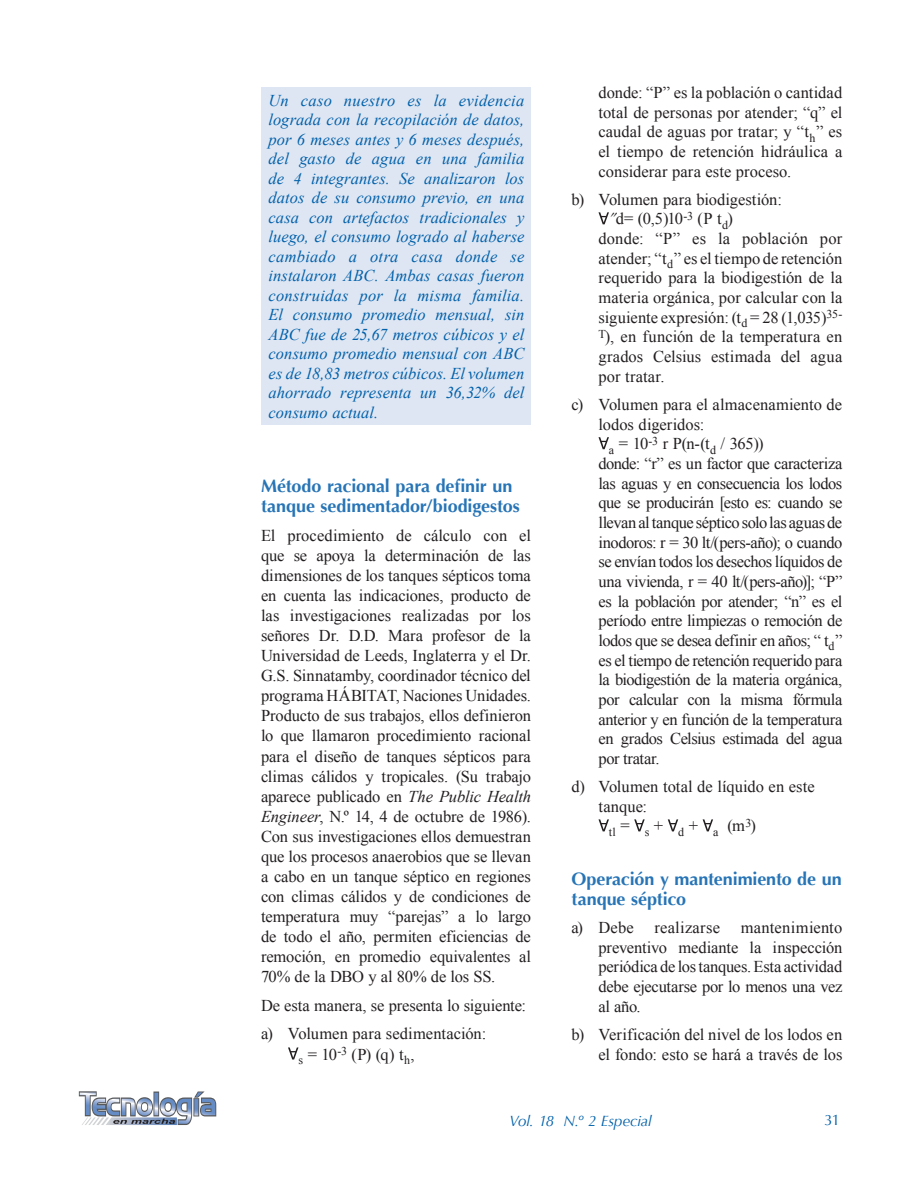
<style>
.page{position:relative;width:918px;height:1188px;background:#fff}
.page>*{position:absolute;margin:0;border:0;box-sizing:border-box;transform-origin:0 0}
.titulo_1{font:700 18px/20.1px "Optima";letter-spacing:-.005em;color:#2774b6}
.texto_sangrado{font:16.5px/19.6px "Times New Roman";color:#231f20;text-align:justify}
.texto{font:16.5px/20.1px "Times New Roman";letter-spacing:-.01em;color:#231f20;text-align:justify}
.texto-2{font:italic 16.5px/19.5px "Times New Roman";color:#0161aa;text-align:justify}
.t1{font:italic 15px "Optima";letter-spacing:-.01em;color:#0161aa}
.t2{font:15px "Optima";color:#0161aa}
.texto_sangrado-2{font:12px "Times New Roman";color:#231f20}
.s1{font-style:italic}
.s2{font-family:"Optima";font-style:italic}
</style>
<div class="page">
<svg style="left:79px;top:1091px;width:137px;height:34px"></svg>
<svg style="left:288px;top:1047px;width:10px;height:13px"></svg>
<svg style="left:598px;top:212px;width:11px;height:12px"></svg>
<svg style="left:598px;top:437px;width:11px;height:12px"></svg>
<svg style="left:598px;top:819px;width:11px;height:12px"></svg>
<svg style="left:634px;top:819px;width:11px;height:12px"></svg>
<svg style="left:668px;top:819px;width:10px;height:12px"></svg>
<svg style="left:703px;top:819px;width:10px;height:12px"></svg>
<div style="left:262px;top:88px;width:269px;height:337px;background:#dfe6f3"></div>
<p class="texto-2" style="left:269px;top:90px;width:257px">Un caso nuestro es la evidencia lograda con la recopilación de datos, por 6 meses antes y 6 meses después, del gasto de agua en una familia de 4 integrantes. Se analizaron los datos de su consumo previo, en una casa con artefactos tradicionales y luego, el consumo logrado al haberse cambiado a otra casa donde se instalaron ABC. Ambas casas fueron construidas por la misma familia.<br>El consumo promedio mensual, sin ABC fue de 25,67 metros cúbicos y el consumo promedio mensual con ABC es de 18,83 metros cúbicos. El volumen ahorrado representa un 36,32% del consumo actual.</p>
<p class="titulo_1" style="left:261px;top:476px;width:260px">Método racional para definir un tanque sedimentador/biodigestos</p>
<p class="texto" style="left:261px;top:525px;width:272px">El procedimiento de cálculo con el que se apoya la determinación de las dimensiones de los tanques sépticos toma en cuenta las indicaciones, producto de las investigaciones realizadas por los señores Dr. D.D. Mara profesor de la Universidad de Leeds, Inglaterra y el Dr.<br>G.S. Sinnatamby, coordinador técnico del programa HÁBITAT, Naciones Unidades.<br>Producto de sus trabajos, ellos definieron lo que llamaron procedimiento racional para el diseño de tanques sépticos para climas cálidos y tropicales. (Su trabajo aparece publicado en <span class="s1">The Public Health Engineer</span>, N.º 14, 4 de octubre de 1986).<br>Con sus investigaciones ellos demuestran que los procesos anaerobios que se llevan a cabo en un tanque séptico en regiones con climas cálidos y de condiciones de temperatura muy “parejas” a lo largo de todo el año, permiten eficiencias de remoción, en promedio equivalentes al 70% de la DBO y al 80% de los SS.</p>
<p class="texto" style="left:261px;top:995px;width:267px">De esta manera, se presenta lo siguiente:</p>
<p class="texto_sangrado" style="left:298px;top:1024px;width:189px;line-height:20.1px;text-indent:-37px">a) Volumen para sedimentación: <sub>s</sub> = 10<sup>-3</sup> (P) (q) t<sub>h</sub>,</p>
<p class="texto_sangrado" style="left:598px;top:82px;width:245px">donde: “P” es la población o cantidad total de personas por atender; “q” el caudal de aguas por tratar; y “t<sub>h</sub>” es el tiempo de retención hidráulica a considerar para este proceso.</p>
<p class="texto_sangrado" style="left:609px;top:189px;width:174px;text-indent:-37px">b) Volumen para biodigestión: <span class="s2">”</span>d= (0,5)10<sup>-3</sup> (P t<sub>d</sub>)</p>
<p class="texto_sangrado" style="left:598px;top:228px;width:245px">donde: “P” es la población por atender; “t<sub>d</sub>” es el tiempo de retención requerido para la biodigestión de la materia orgánica, por calcular con la siguiente expresión: (t<sub>d</sub> = 28 (1,035)<sup>35- T</sup>), en función de la temperatura en grados Celsius estimada del agua por tratar.</p>
<p class="texto_sangrado" style="left:572px;top:394px;width:272px">c) Volumen para el almacenamiento de</p>
<p class="texto_sangrado" style="left:598px;top:414px;width:107px">lodos digeridos:</p>
<p class="texto_sangrado" style="left:609px;top:434px;width:156px"><sub>a</sub> = 10<sup>-3</sup> r P(n-(t<sub>d</sub> / 365))</p>
<p class="texto_sangrado" style="left:598px;top:453px;width:245px">donde: “r” es un factor que caracteriza las aguas y en consecuencia los lodos que se producirán [esto es: cuando se llevan al tanque séptico solo las aguas de inodoros: r = 30 lt/(pers-año); o cuando se envían todos los desechos líquidos de una vivienda, r = 40 lt/(pers-año)]; “P” es la población por atender; “n” es el período entre limpiezas o remoción de lodos que se desea definir en años; “ t<sub>d</sub>” es el tiempo de retención requerido para la biodigestión de la materia orgánica, por calcular con la misma fórmula anterior y en función de la temperatura en grados Celsius estimada del agua por tratar.</p>
<p class="texto_sangrado" style="left:598px;top:777px;width:218px;text-indent:-27px">d) Volumen total de líquido en este tanque:</p>
<p class="texto_sangrado-2" style="left:609px;top:824px;width:148px">tl <sup>=</sup> s <sup>+</sup> d <sup>+</sup> a <sup>(m</sup>3<sup>)</sup></p>
<p class="titulo_1" style="left:571px;top:869px;width:272px;line-height:19.6px">Operación y mantenimiento de un tanque séptico</p>
<p class="texto_sangrado" style="left:571px;top:917px;width:64px">a) Debe</p>
<p class="texto_sangrado" style="left:654px;top:917px;width:67px">realizarse</p>
<p class="texto_sangrado" style="left:598px;top:917px;width:245px;text-indent:142px">mantenimiento preventivo mediante la inspección periódica de los tanques. Esta actividad debe ejecutarse por lo menos una vez al año.</p>
<p class="texto_sangrado" style="left:571px;top:1024px;width:272px;text-align:right">b) Verificación del nivel de los lodos en el fondo: esto se hará a través de los</p>
<p class="t1" style="left:510px;top:1112px;width:144px">Vol. 18 N.º 2 Especial</p>
<p class="t2" style="left:825px;top:1111px;width:17px">31</p>
</div>
